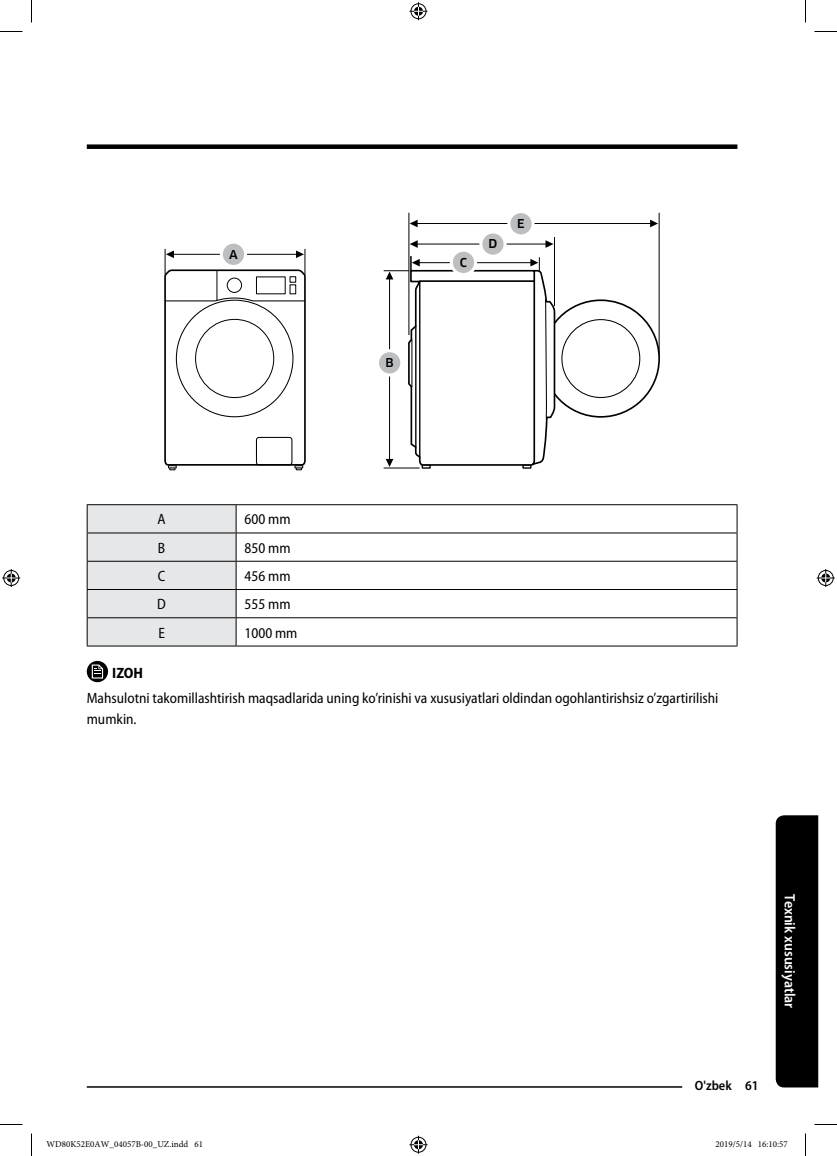
<style>
.page{position:relative;width:837px;height:1156px;background:#fff}
.page>*{position:absolute;margin:0;border:0;box-sizing:border-box;transform-origin:0 0}
.t1{font:semi-condensed 15px/25.2px "Myriad Pro";color:#000}
.t2{font:600 semi-condensed 15px "Myriad Pro";color:#fff}
.t3{font:600 semi-condensed 13.5px "Myriad Pro";color:#000}
.t4{font:500 12px "Samsung Clan Pro";color:#000}
.t5{font:9px "Minion Pro";color:#000}
.s1{font-weight:700}
</style>
<div class="page">
<hr style="left:87px;top:1086px;width:650px;height:1px;background:#000">
<div style="left:682px;top:1077px;width:77px;height:15px;background:#fff"></div>
<div style="left:776px;top:815px;width:42px;height:272px;background:#000"></div>
<div style="left:87px;top:144px;width:650px;height:5px;background:#000"></div>
<div style="left:422px;top:464px;width:9px;height:5px;border:1px solid #000"></div>
<div style="left:522px;top:464px;width:9px;height:5px;border:1px solid #000"></div>
<hr style="left:384px;top:468px;width:36px;height:1px;background:#000">
<svg style="left:164px;top:243px;width:142px;height:227px"></svg>
<svg style="left:379px;top:212px;width:281px;height:256px"></svg>
<hr style="left:87px;top:504px;width:149px;height:1px;background:#000">
<hr style="left:236px;top:504px;width:501px;height:1px;background:#000">
<hr style="left:236px;top:646px;width:501px;height:1px;background:#000">
<svg style="left:87px;top:505px;width:651px;height:141px"></svg>
<hr style="left:87px;top:646px;width:149px;height:1px;background:#000">
<svg style="left:87px;top:661px;width:21px;height:21px"></svg>
<svg style="left:92px;top:664px;width:11px;height:14px"></svg>
<svg style="left:0;top:31px;width:22px;height:1px"></svg>
<svg style="left:814px;top:31px;width:23px;height:1px"></svg>
<svg style="left:0;top:1124px;width:22px;height:1px"></svg>
<svg style="left:814px;top:1124px;width:23px;height:1px"></svg>
<svg style="left:31px;top:0;width:1px;height:22px"></svg>
<svg style="left:31px;top:1133px;width:1px;height:23px"></svg>
<svg style="left:805px;top:0;width:1px;height:22px"></svg>
<svg style="left:805px;top:1133px;width:1px;height:23px"></svg>
<svg style="left:409px;top:2px;width:18px;height:18px"></svg>
<svg style="left:409px;top:1136px;width:18px;height:18px"></svg>
<svg style="left:2px;top:569px;width:18px;height:18px"></svg>
<svg style="left:817px;top:569px;width:18px;height:18px"></svg>
<p class="t4" style="left:229px;top:247px;width:10px">A</p>
<p class="t4" style="left:385px;top:356px;width:10px">B</p>
<p class="t4" style="left:460px;top:255px;width:9px">C</p>
<p class="t4" style="left:488px;top:237px;width:10px">D</p>
<p class="t4" style="left:517px;top:217px;width:9px">E</p>
<p class="t1" style="left:158px;top:507px;width:10px">A</p>
<p class="t1" style="left:245px;top:507px;width:47px">600 mm</p>
<p class="t1" style="left:158px;top:535px;width:9px">B</p>
<p class="t1" style="left:245px;top:535px;width:47px">850 mm</p>
<p class="t1" style="left:158px;top:563px;width:9px">C</p>
<p class="t1" style="left:245px;top:563px;width:47px">456 mm</p>
<p class="t1" style="left:157px;top:591px;width:10px">D</p>
<p class="t1" style="left:245px;top:591px;width:47px">555 mm</p>
<p class="t1" style="left:158px;top:620px;width:8px">E</p>
<p class="t1" style="left:245px;top:620px;width:54px">1000 mm</p>
<p class="t1" style="left:87px;top:660px;width:633px;text-indent:26px"><span class="s1">IZOH<br></span>Mahsulotni takomillashtirish maqsadlarida uning ko’rinishi va xususiyatlari oldindan ogohlantirishsiz o’zgartirilishi</p>
<p class="t1" style="left:87px;top:706px;width:51px">mumkin.</p>
<p class="t2" style="left:799px;top:894px;width:115px;rotate:90deg">Texnik xususiyatlar</p>
<p class="t3" style="left:695px;top:1077px;width:65px">O'zbek 61</p>
<p class="t5" style="left:46px;top:1138px;width:158px">WD80K52E0AW_04057B-00_UZ.indd 61</p>
<p class="t5" style="left:715px;top:1138px;width:74px">2019/5/14 16:10:57</p>
</div>
